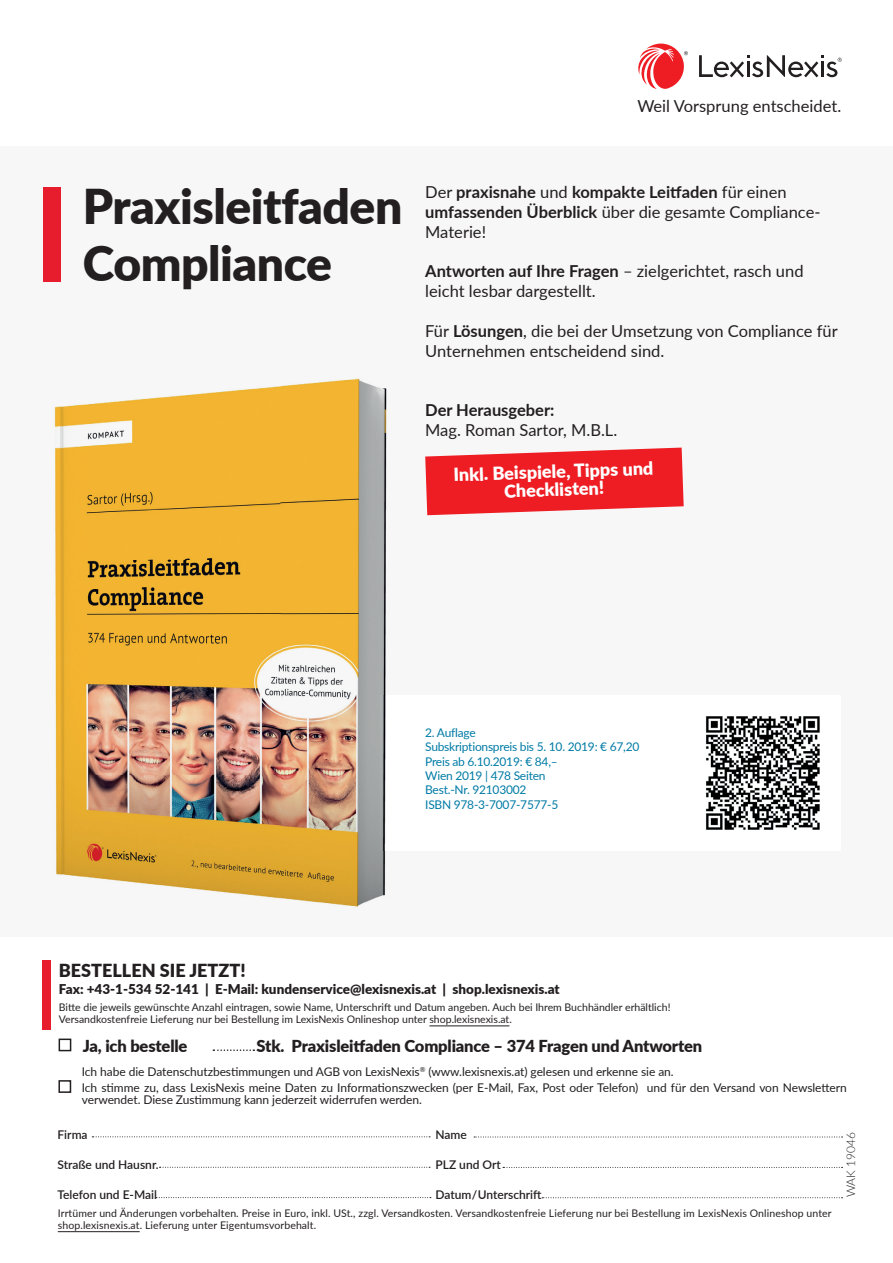
<style>
.page{position:relative;width:893px;height:1263px;background:#fff}
.page>*{position:absolute;margin:0;border:0;box-sizing:border-box;transform-origin:0 0}
.t1{font:900 48px/57.6px "Lato";letter-spacing:-.01em;color:#231f20}
.t2{font:900 18px/18px "Lato";color:#fff;text-align:center}
.t3{font:900 18px "Lato";color:#231f20}
.t4{font:16.5px/19.8px "Lato";color:#231f20}
.t5{font:900 16.5px "Lato";letter-spacing:-.01em;color:#231f20}
.t6{font:700 16.5px "Lato";color:#231f20}
.t7{font:900 13.5px "Lato";color:#231f20}
.t8{font:12px/16.2px "Lato";letter-spacing:-.005em;color:#231f20}
.t9{font:12px/14.4px "Lato";letter-spacing:-.02em;color:#007ba5}
.t10{font:600 12px "Lato";color:#231f20}
.t11{font:300 12px "Lato";color:#231f20}
.t12{font:10.5px/12.6px "Lato";color:#231f20}
.s1{font-weight:700}
</style>
<div class="page">
<div style="left:0;top:146px;width:893px;height:791px;background:#f7f7f8"></div>
<div style="left:381px;top:695px;width:460px;height:155px;background:#fff"></div>
<img style="left:706px;top:716px;width:114px;height:114px">
<div style="left:43px;top:960px;width:8px;height:70px;background:#e71d2e"></div>
<hr style="left:429px;top:1026px;width:80px;height:1px;background:#231f20">
<svg style="left:92px;top:1136px;width:338px;height:1px"></svg>
<svg style="left:159px;top:1167px;width:271px;height:1px"></svg>
<svg style="left:156px;top:1197px;width:275px;height:1px"></svg>
<svg style="left:474px;top:1136px;width:369px;height:1px"></svg>
<svg style="left:503px;top:1167px;width:340px;height:1px"></svg>
<svg style="left:542px;top:1197px;width:301px;height:1px"></svg>
<svg style="left:213px;top:1049px;width:41px;height:2px"></svg>
<div style="left:59px;top:1038px;width:12px;height:13px;border:2px solid #231f20"></div>
<div style="left:58px;top:1080px;width:13px;height:13px;border:2px solid #231f20"></div>
<hr style="left:58px;top:1231px;width:82px;height:1px;background:#231f20">
<img style="left:54px;top:378px;width:333px;height:529px">
<img style="left:381px;top:695px;width:6px;height:155px">
<svg style="left:699px;top:55px;width:143px;height:22px"></svg>
<svg style="left:638px;top:44px;width:50px;height:45px"></svg>
<div style="left:44px;top:187px;width:17px;height:95px;background:#e71d2e"></div>
<svg style="left:425px;top:448px;width:259px;height:67px;background:#ef393f"></svg>
<h3 class="t4" style="left:637px;top:95px;width:205px">Weil Vorsprung entscheidet.</h3>
<h1 class="t1" style="left:83px;top:175px;width:321px">Praxisleitfaden<br>Compliance</h1>
<h3 class="t4" style="left:425px;top:182px;width:397px">Der <span class="s1">praxisnahe</span> und <span class="s1">kompakte Leitfaden</span> für einen <span class="s1">umfassenden Überblick</span> über die gesamte Compliance-<br>Materie!</h3>
<h3 class="t4" style="left:425px;top:261px;width:380px"><span class="s1">Antworten auf Ihre Fragen</span> – zielgerichtet, rasch und leicht lesbar dargestellt.</h3>
<h3 class="t4" style="left:425px;top:320px;width:414px">Für <span class="s1">Lösungen</span>, die bei der Umsetzung von Compliance für<br>Unternehmen entscheidend sind.</h3>
<h3 class="t6" style="left:425px;top:398px;width:131px">Der Herausgeber:</h3>
<h3 class="t4" style="left:425px;top:419px;width:194px">Mag. Roman Sartor, M.B.L.</h3>
<h2 class="t2" style="left:453px;top:465px;width:201px;rotate:-2deg">Inkl. Beispiele, Tipps und<br>Checklisten!</h2>
<p class="t9" style="left:425px;top:725px;width:216px">2. Auflage<br>Subskriptionspreis bis 5. 10. 2019: € 67,20<br>Preis ab 6.10.2019: € 84,–<br>Wien 2019 | 478 Seiten<br>Best.-Nr. 92103002<br>ISBN 978-3-7007-7577-5</p>
<h2 class="t3" style="left:59px;top:957px;width:188px">BESTELLEN SIE JETZT!</h2>
<p class="t7" style="left:59px;top:979px;width:502px">Fax: +43-1-534 52-141 | E-Mail: kundenservice@lexisnexis.at | shop.lexisnexis.at</p>
<p class="t12" style="left:59px;top:1000px;width:613px">Bitte die jeweils gewünschte Anzahl eintragen, sowie Name, Unterschrift und Datum angeben. Auch bei Ihrem Buchhändler erhältlich!<br>Versandkostenfreie Lieferung nur bei Bestellung im LexisNexis Onlineshop unter shop.lexisnexis.at.</p>
<h3 class="t5" style="left:83px;top:1033px;width:106px">Ja, ich bestelle</h3>
<h3 class="t5" style="left:257px;top:1033px;width:447px">Stk. Praxisleitfaden Compliance – 374 Fragen und Antworten</h3>
<p class="t8" style="left:82px;top:1062px;width:767px">Ich habe die Datenschutzbestimmungen und AGB von LexisNexis<sup>®</sup> (www.lexisnexis.at) gelesen und erkenne sie an.<br>Ich stimme zu, dass LexisNexis meine Daten zu Informationszwecken (per E-Mail, Fax, Post oder Telefon) und für den Versand von Newslettern</p>
<p class="t8" style="left:82px;top:1091px;width:342px">verwendet. Diese Zustimmung kann jederzeit widerrufen werden.</p>
<p class="t10" style="left:58px;top:1125px;width:32px">Firma</p>
<p class="t10" style="left:436px;top:1125px;width:33px">Name</p>
<p class="t10" style="left:58px;top:1155px;width:103px">Straße und Hausnr.</p>
<p class="t10" style="left:436px;top:1155px;width:67px">PLZ und Ort</p>
<p class="t10" style="left:58px;top:1185px;width:101px">Telefon und E-Mail</p>
<p class="t10" style="left:436px;top:1185px;width:108px">Datum/Unterschrift</p>
<p class="t12" style="left:58px;top:1207px;width:775px;line-height:12px">Irrtümer und Änderungen vorbehalten. Preise in Euro, inkl. USt., zzgl. Versandkosten. Versandkostenfreie Lieferung nur bei Bestellung im LexisNexis Onlineshop unter shop.lexisnexis.at. Lieferung unter Eigentumsvorbehalt.</p>
<p class="t11" style="left:842px;top:1197px;width:67px;rotate:-90deg">WAK 19046</p>
</div>
